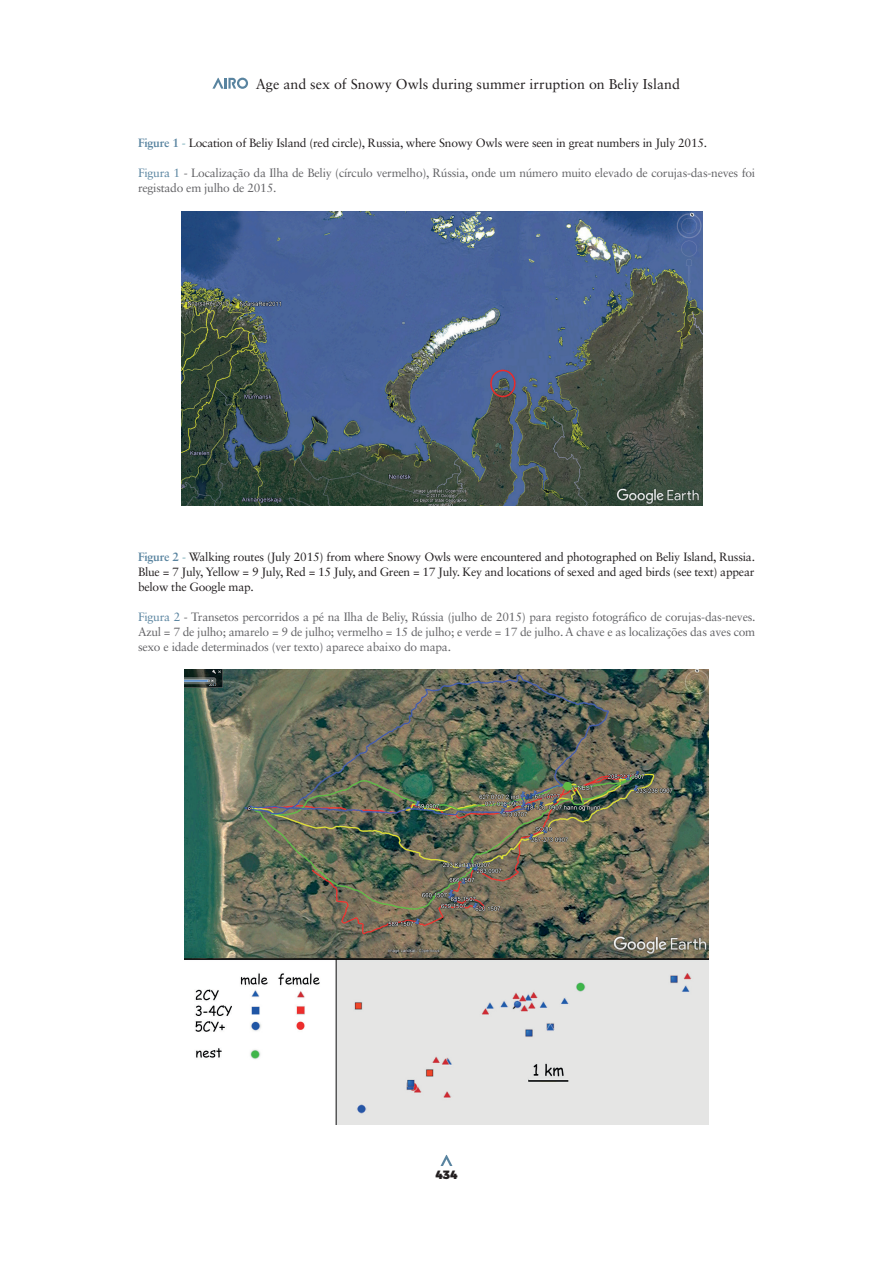
<style>
.page{position:relative;width:893px;height:1263px;background:#fff}
.page>*{position:absolute;margin:0;border:0;box-sizing:border-box;transform-origin:0 0}
.t1{font:14.25px "Sabon LT Std";color:#231f20}
.t2{font:12px/15px "Sabon LT Std";letter-spacing:-.02em;color:#636366}
.t3{font:12px/15px "Sabon LT Std";letter-spacing:-.02em;color:#231f20;text-align:justify}
.t4{font:900 12px "Montserrat";color:#231f20}
.s1{font-weight:700;color:#5984a0}
.s2{color:#67a3b1}
.s3{color:#5984a0}
</style>
<div class="page">
<svg style="left:212px;top:78px;width:36px;height:11px"></svg>
<svg style="left:440px;top:1155px;width:12px;height:11px"></svg>
<img style="left:181px;top:212px;width:521px;height:293px">
<img style="left:184px;top:669px;width:525px;height:456px">
<p class="t1" style="left:256px;top:75px;width:426px">Age and sex of Snowy Owls during summer irruption on Beliy Island</p>
<p class="t3" style="left:138px;top:135px;width:571px"><span class="s1">Figure 1</span> <span class="s2">-</span> Location of Beliy Island (red circle), Russia, where Snowy Owls were seen in great numbers in July 2015.</p>
<p class="t2" style="left:138px;top:165px;width:619px"><span class="s3">Figura 1</span> - Localização da Ilha de Beliy (círculo vermelho), Rússia, onde um número muito elevado de corujas-das-neves foi registado em julho de 2015.</p>
<p class="t3" style="left:138px;top:549px;width:618px"><span class="s1">Figure 2</span> <span class="s2">-</span> Walking routes (July 2015) from where Snowy Owls were encountered and photographed on Beliy Island, Russia.<br>Blue = 7 July, Yellow = 9 July, Red = 15 July, and Green = 17 July. Key and locations of sexed and aged birds (see text) appear below the Google map.</p>
<p class="t2" style="left:138px;top:609px;width:619px;text-align:justify"><span class="s3">Figura 2</span> - Transetos percorridos a pé na Ilha de Beliy, Rússia (julho de 2015) para registo fotográfico de corujas-das-neves.<br>Azul = 7 de julho; amarelo = 9 de julho; vermelho = 15 de julho; e verde = 17 de julho. A chave e as localizações das aves com sexo e idade determinados (ver texto) aparece abaixo do mapa.</p>
<p class="t4" style="left:435px;top:1167px;width:24px">434</p>
</div>
